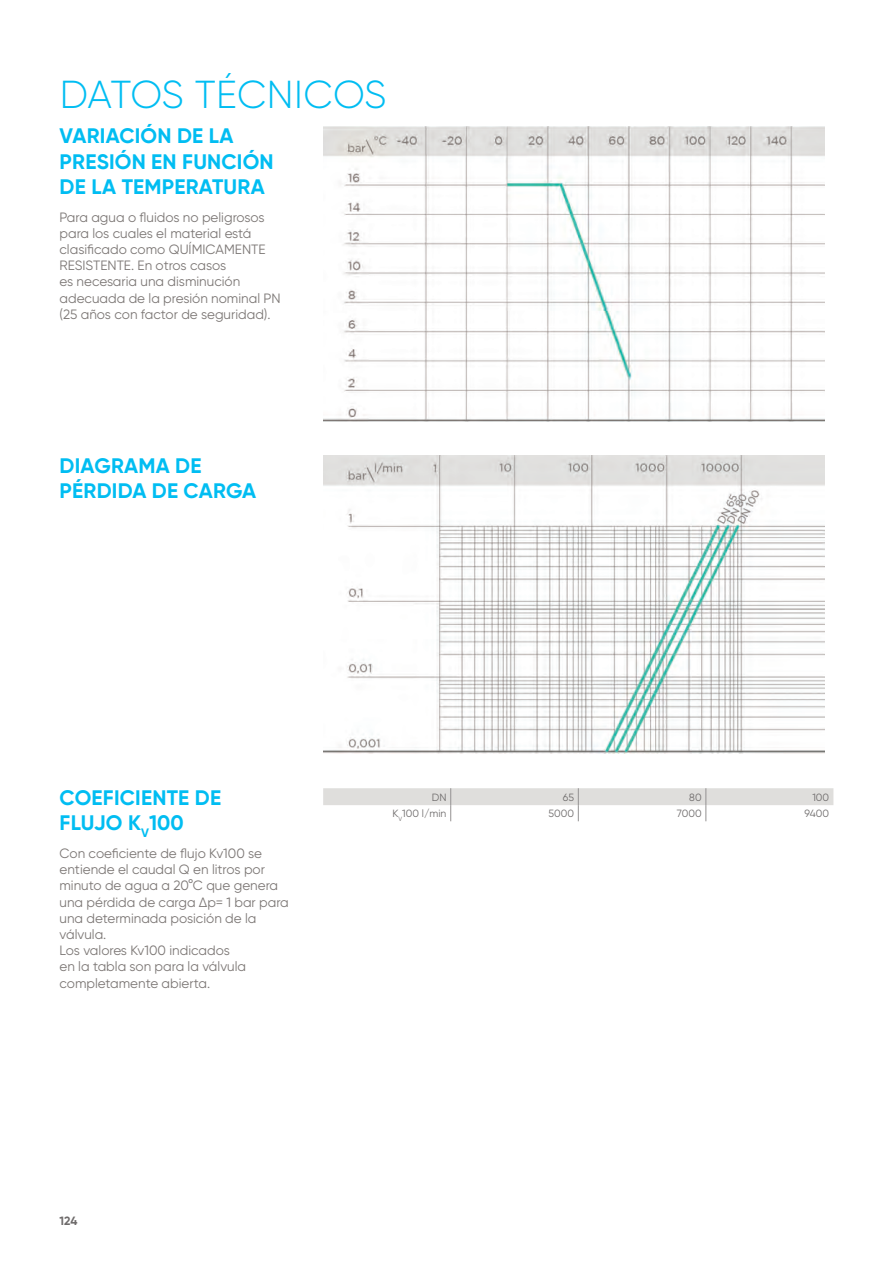
<style>
.page{position:relative;width:893px;height:1263px;background:#fff}
.page>*{position:absolute;margin:0;border:0;box-sizing:border-box;transform-origin:0 0}
.C-N-Titolo{font:300 39px "Gilroy";letter-spacing:.005em;color:#01bdf2}
.C-3-1-Sottotitolo{font:700 21px "Gilroy";letter-spacing:.01em;color:#01bdf2}
.C-3-1-Descrizione{font:13.5px "Gilroy";color:#7c7775}
.t1{font:700 12px "Gilroy";color:#6e6b6b}
.TabVar2_Val{font:10.5px "Gilroy";color:#6e6b6b}
.TabVar2_Int{font:10.5px "Gilroy";color:#6e6b6b}
</style>
<div class="page">
<img style="left:323px;top:127px;width:502px;height:294px">
<img style="left:323px;top:456px;width:502px;height:298px">
<svg style="left:323px;top:788px;width:510px;height:33px"></svg>
<p class="C-N-Titolo" style="left:60px;top:71px;width:328px">DATOS TÉCNICOS</p>
<p class="C-3-1-Sottotitolo" style="left:60px;top:123px;width:175px">VARIACIÓN DE LA</p>
<p class="C-3-1-Sottotitolo" style="left:60px;top:148px;width:216px">PRESIÓN EN FUNCIÓN</p>
<p class="C-3-1-Sottotitolo" style="left:60px;top:173px;width:207px">DE LA TEMPERATURA</p>
<p class="C-3-1-Descrizione" style="left:60px;top:209px;width:207px">Para agua o fluidos no peligrosos</p>
<p class="C-3-1-Descrizione" style="left:60px;top:225px;width:193px">para los cuales el material está</p>
<p class="C-3-1-Descrizione" style="left:60px;top:241px;width:208px">clasificado como QUÍMICAMENTE</p>
<p class="C-3-1-Descrizione" style="left:60px;top:257px;width:168px">RESISTENTE. En otros casos</p>
<p class="C-3-1-Descrizione" style="left:60px;top:273px;width:182px">es necesaria una disminución</p>
<p class="C-3-1-Descrizione" style="left:60px;top:290px;width:223px">adecuada de la presión nominal PN</p>
<p class="C-3-1-Descrizione" style="left:60px;top:306px;width:213px">(25 años con factor de seguridad).</p>
<p class="C-3-1-Sottotitolo" style="left:60px;top:452px;width:143px">DIAGRAMA DE</p>
<p class="C-3-1-Sottotitolo" style="left:60px;top:477px;width:198px">PÉRDIDA DE CARGA</p>
<p class="C-3-1-Sottotitolo" style="left:60px;top:784px;width:163px">COEFICIENTE DE</p>
<p class="C-3-1-Sottotitolo" style="left:60px;top:810px;width:125px">FLUJO K<sub>V</sub>100</p>
<p class="C-3-1-Descrizione" style="left:60px;top:845px;width:204px">Con coeficiente de flujo Kv100 se</p>
<p class="C-3-1-Descrizione" style="left:60px;top:861px;width:207px">entiende el caudal Q en litros por</p>
<p class="C-3-1-Descrizione" style="left:60px;top:877px;width:220px">minuto de agua a 20°C que genera</p>
<p class="C-3-1-Descrizione" style="left:60px;top:894px;width:231px">una pérdida de carga Δp= 1 bar para</p>
<p class="C-3-1-Descrizione" style="left:60px;top:910px;width:198px">una determinada posición de la</p>
<p class="C-3-1-Descrizione" style="left:60px;top:926px;width:48px">válvula.</p>
<p class="C-3-1-Descrizione" style="left:60px;top:942px;width:172px">Los valores Kv100 indicados</p>
<p class="C-3-1-Descrizione" style="left:60px;top:958px;width:188px">en la tabla son para la válvula</p>
<p class="C-3-1-Descrizione" style="left:60px;top:975px;width:152px">completamente abierta.</p>
<p class="t1" style="left:60px;top:1213px;width:19px">124</p>
<p class="TabVar2_Int" style="left:432px;top:791px;width:16px">DN</p>
<p class="TabVar2_Int" style="left:563px;top:791px;width:13px">65</p>
<p class="TabVar2_Int" style="left:689px;top:791px;width:14px">80</p>
<p class="TabVar2_Int" style="left:812px;top:791px;width:18px">100</p>
<p class="TabVar2_Val" style="left:392px;top:807px;width:56px">K<sub>V</sub>100 l/min</p>
<p class="TabVar2_Val" style="left:549px;top:807px;width:27px">5000</p>
<p class="TabVar2_Val" style="left:677px;top:807px;width:26px">7000</p>
<p class="TabVar2_Val" style="left:804px;top:807px;width:26px">9400</p>
</div>
